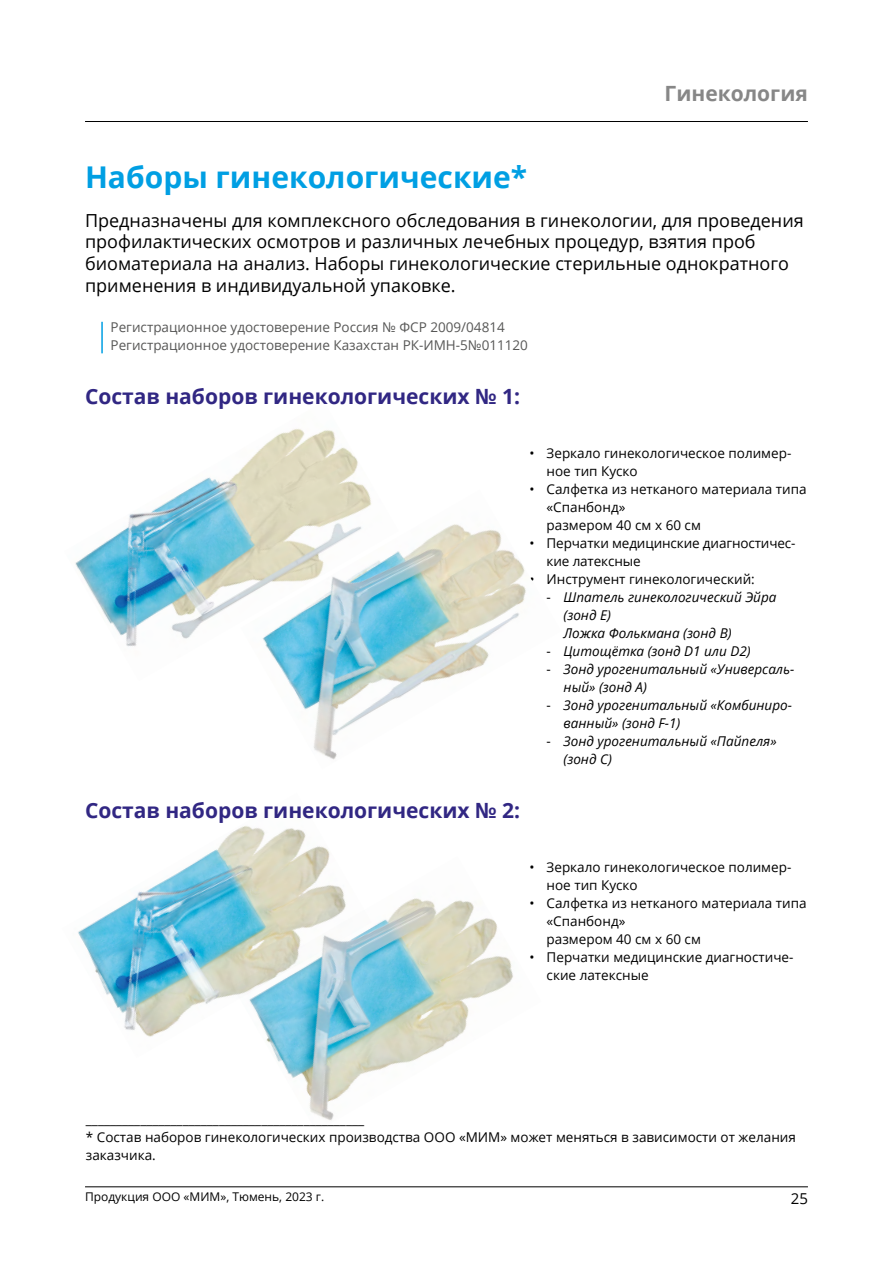
<style>
.page{position:relative;width:893px;height:1263px;background:#fff}
.page>*{position:absolute;margin:0;border:0;box-sizing:border-box;transform-origin:0 0}
.t1{font:700 30px "Open Sans";color:#009fe3}
.t2{font:700 21px "Open Sans";color:#312783}
.t3{font:700 21px "Open Sans";color:#878787}
.t4{font:18px/21.6px "Open Sans";color:#000}
.t5{font:15px "Open Sans";color:#000}
.t6{font:13.5px/18px "Open Sans";color:#000}
.t7{font:italic 13.5px/18px "Open Sans";color:#000}
.t8{font:13.5px/18px "Open Sans";color:#575756}
.t9{font:12px "Open Sans";color:#000}
.s1{font-style:normal}
</style>
<div class="page">
<hr style="left:85px;top:1186px;width:723px;height:1px;background:#000">
<hr style="left:85px;top:121px;width:723px;height:1px;background:#000">
<img style="left:75px;top:428px;width:292px;height:219px">
<hr style="left:101px;top:322px;width:2px;height:31px;background:#009fe3">
<img style="left:241px;top:490px;width:285px;height:270px">
<img style="left:276px;top:898px;width:237px;height:222px">
<img style="left:78px;top:826px;width:293px;height:232px">
<h2 class="t3" style="left:664px;top:79px;width:145px">Гинекология</h2>
<h1 class="t1" style="left:85px;top:156px;width:444px">Наборы гинекологические*</h1>
<p class="t4" style="left:85px;top:209px;width:720px">Предназначены для комплексного обследования в гинекологии, для проведения профилактических осмотров и различных лечебных процедур, взятия проб биоматериала на анализ. Наборы гинекологические стерильные однократного применения в индивидуальной упаковке.</p>
<p class="t8" style="left:111px;top:318px;width:419px">Регистрационное удостоверение Россия № ФСР 2009/04814<br>Регистрационное удостоверение Казахстан РК-ИМН-5№011120</p>
<h2 class="t2" style="left:85px;top:382px;width:437px">Состав наборов гинекологических № 1:</h2>
<p class="t6" style="left:547px;top:444px;width:246px;text-indent:-17px">• Зеркало гинекологическое полимер&shy;ное тип Куско</p>
<p class="t6" style="left:547px;top:480px;width:262px;text-indent:-17px">• Салфетка из нетканого материала типа «Спанбонд»<br>размером 40 см х 60 см</p>
<p class="t6" style="left:547px;top:534px;width:250px;text-indent:-17px">• Перчатки медицинские диагностичес&shy;кие латексные</p>
<p class="t6" style="left:530px;top:570px;width:227px">• Инструмент гинекологический:</p>
<p class="t7" style="left:564px;top:588px;width:214px;text-indent:-17px"><span class="s1">-</span> Шпатель гинекологический Эйра (зонд Е)</p>
<p class="t7" style="left:547px;top:624px;width:187px"><span class="s1">-</span> Ложка Фолькмана (зонд В)</p>
<p class="t7" style="left:547px;top:642px;width:206px"><span class="s1">-</span> Цитощётка (зонд D1 или D2)</p>
<p class="t7" style="left:564px;top:660px;width:232px;text-indent:-17px"><span class="s1">-</span> Зонд урогенитальный «Универсаль&shy;ный» (зонд А)</p>
<p class="t7" style="left:564px;top:696px;width:230px;text-indent:-17px"><span class="s1">-</span> Зонд урогенитальный «Комбиниро&shy;ванный» (зонд F-1)</p>
<p class="t7" style="left:564px;top:732px;width:215px;text-indent:-17px"><span class="s1">-</span> Зонд урогенитальный «Пайпеля» (зонд С)</p>
<h2 class="t2" style="left:85px;top:796px;width:437px">Состав наборов гинекологических № 2:</h2>
<p class="t6" style="left:547px;top:858px;width:246px;text-indent:-17px">• Зеркало гинекологическое полимер&shy;ное тип Куско</p>
<p class="t6" style="left:547px;top:894px;width:262px;text-indent:-17px">• Салфетка из нетканого материала типа «Спанбонд»<br>размером 40 см х 60 см</p>
<p class="t6" style="left:547px;top:948px;width:248px;text-indent:-17px">• Перчатки медицинские диагностиче&shy;ские латексные</p>
<p class="t6" style="left:86px;top:1110px;width:711px">______________________________________________<br>* Состав наборов гинекологических производства ООО «МИМ» может меняться в зависимости от желания заказчика.</p>
<p class="t9" style="left:85px;top:1189px;width:241px">Продукция ООО «МИМ», Тюмень, 2023 г.</p>
<p class="t5" style="left:791px;top:1188px;width:19px">25</p>
</div>
